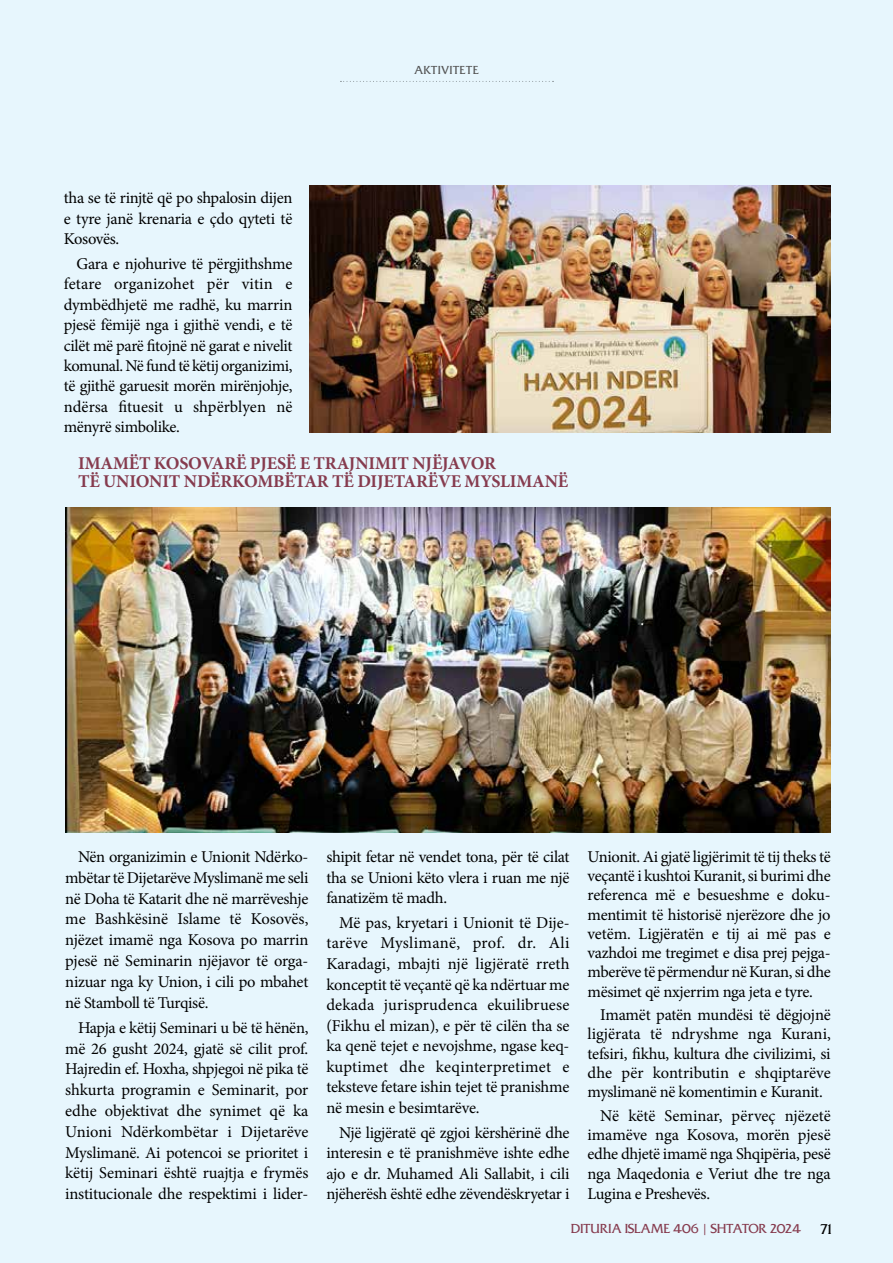
<style>
.page{position:relative;width:893px;height:1263px;background:#e1f4fd}
.page>*{position:absolute;margin:0;border:0;box-sizing:border-box;transform-origin:0 0}
.t1{font:700 18px/18px "Minion Pro";letter-spacing:-.01em;color:#863b4e}
.t2{font:16.5px/20.9px "Minion Pro";letter-spacing:-.015em;color:#000;text-align:justify}
.t3{font:15px "Friz Quadrata No.2 W01";color:#000}
.t4{font:13.5px "Friz Quadrata No.2 W01";letter-spacing:-.02em;color:#863b4e}
.t5{font:12px "Friz Quadrata No.2 W01";letter-spacing:.02em;color:#545454}
</style>
<div class="page">
<svg style="left:340px;top:81px;width:213px;height:1px"></svg>
<img style="left:65px;top:507px;width:766px;height:326px">
<img style="left:309px;top:186px;width:522px;height:246px">
<p class="t2" style="left:64px;top:188px;width:230px;line-height:20.4px">tha se të rinjtë që po shpalosin dijen e tyre janë krenaria e çdo qyteti të Kosovës.</p>
<p class="t2" style="left:64px;top:253px;width:230px;line-height:20.4px;text-indent:13px">Gara e njohurive të përgjithshme fetare organizohet për vitin e dymbëdhjetë me radhë, ku marrin pjesë fëmijë nga i gjithë vendi, e të cilët më parë fitojnë në garat e nivelit komunal. Në fund të këtij organizimi, të gjithë garuesit morën mirënjohje, ndërsa fituesit u shpërblyen në më nyr ë simbolike.</p>
<p class="t5" style="left:414px;top:63px;width:66px">AKTIVITETE</p>
<p class="t1" style="left:78px;top:454px;width:492px">IMAMËT KOSOVARË PJESË E TRAJNIMIT NJËJAVOR<br>TË UNIONIT NDËRKOMBËTAR TË DIJETARËVE MYSLIMANË</p>
<p class="t2" style="left:65px;top:846px;width:245px;text-align:left;text-indent:13px">Nën organizimin e Unionit Ndërko&shy;mbëtar të Dijetarëve Myslimanë me seli në Doha të Katarit dhe në marrëveshje me Bashkësinë Islame të Kosovës, njëzet imamë nga Kosova po marrin pjesë në Seminarin njëjavor të orga&shy;nizuar nga ky Union, i cili po mbahet në Stamboll të Turqisë.</p>
<p class="t2" style="left:65px;top:1017px;width:245px;text-indent:13px">Hapja e këtij Seminari u bë të hënën, më 26 gusht 2024, gjatë së cilit prof.<br>Hajredin ef. Hoxha, shpjegoi në pika të shkurta programin e Seminarit, por edhe objektivat dhe synimet që ka Unioni Ndërkombëtar i Dijetarëve Myslimanë. Ai potencoi se prioritet i këtij Seminari është ruajtja e frymës institucionale dhe respektimi i lider-</p>
<p class="t2" style="left:326px;top:846px;width:245px">shipit fetar në vendet tona, për të cilat tha se Unioni këto vlera i ruan me një fanatizëm të madh.</p>
<p class="t2" style="left:326px;top:912px;width:245px;text-align:left;text-indent:13px">Më pas, kryetari i Unionit të Dije&shy;tarëve Myslimanë, prof. dr. Ali Kara dagi, mbajti një ligjëratë rreth konceptit të veçantë që ka ndërtuar me dekada jurisprudenca ekuilibruese (Fikhu el mizan), e për të cilën tha se ka qenë tejet e nevojshme, ngase keq&shy;kuptimet dhe keqinterpretimet e teksteve fetare ishin tejet të pranishme në mesin e besimtarëve.</p>
<p class="t2" style="left:326px;top:1122px;width:245px;text-indent:13px">Një ligjëratë që zgjoi kërshërinë dhe interesin e të pranishmëve ishte edhe ajo e dr. Muhamed Ali Sallabit, i cili njëherësh është edhe zëvendëskryetar i</p>
<p class="t2" style="left:588px;top:847px;width:245px;line-height:19.2px">Unionit. Ai gjatë ligjërimit të tij theks të veçantë i kushtoi Kuranit, si burimi dhe referenca më e besueshme e doku&shy;mentimit të historisë njerëzore dhe jo vetëm. Ligjëratën e tij ai më pas e vazhdoi me tregimet e disa prej pejga&shy;mberëve të përmendur në Kuran, si dhe mësimet që nxjerrim nga jeta e tyre.</p>
<p class="t2" style="left:588px;top:1005px;width:245px;line-height:19.2px;text-indent:13px">Imamët patën mundësi të dëgjojnë ligjërata të ndryshme nga Kurani, tefsiri, fikhu, kultura dhe civilizimi, si dhe për kontributin e shqiptarëve myslimanë në komentimin e Kuranit.</p>
<p class="t2" style="left:588px;top:1106px;width:245px;line-height:19.6px;text-indent:13px">Në këtë Seminar, përveç njëzetë imamëve nga Kosova, morën pjesë edhe dhjetë imamë nga Shqipëria, pesë nga Maqedonia e Veriut dhe tre nga Lugina e Preshevës.</p>
<p class="t4" style="left:571px;top:1221px;width:232px">DITURIA ISLAME 406 | SHTATOR 2024</p>
<p class="t3" style="left:820px;top:1220px;width:13px">71</p>
</div>
